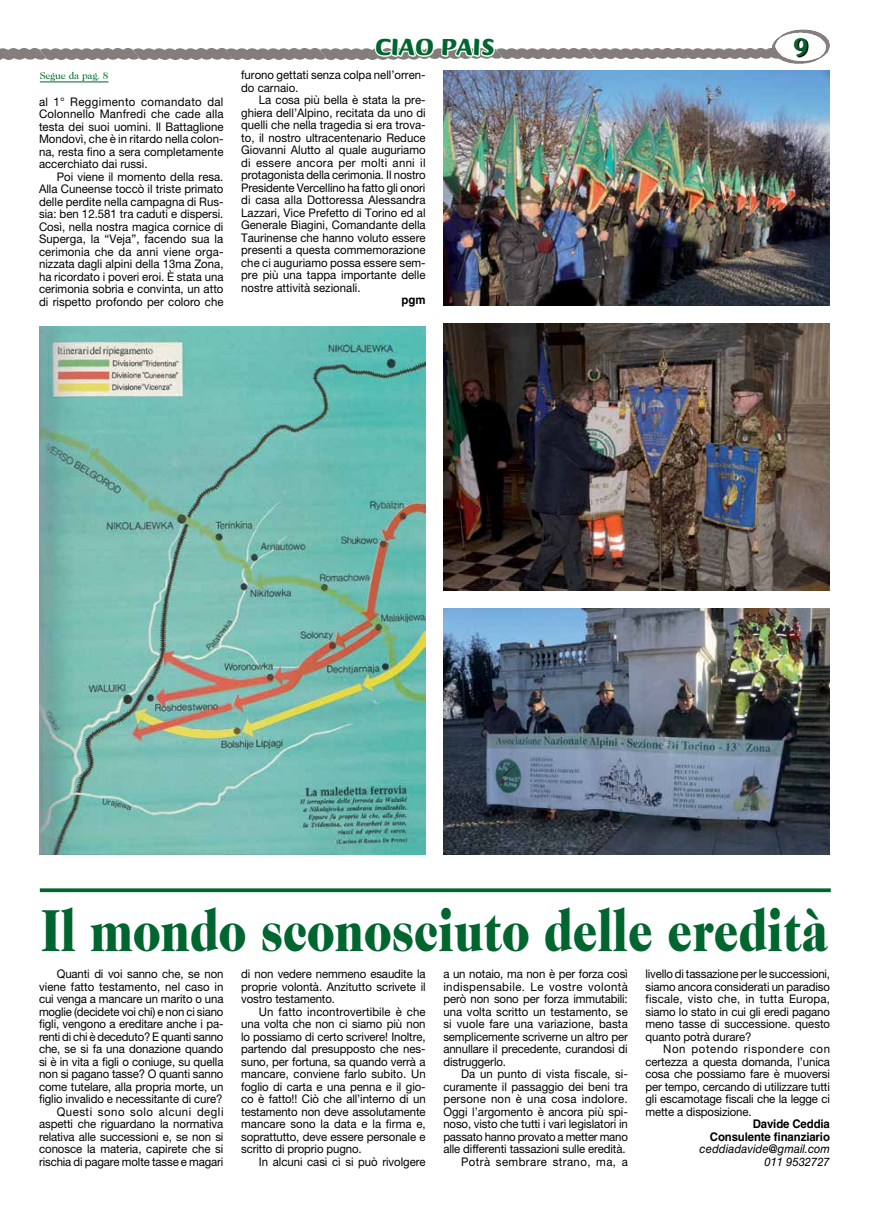
<style>
.page{position:relative;width:869px;height:1205px;background:#fff}
.page>*{position:absolute;margin:0;border:0;box-sizing:border-box;transform-origin:0 0}
.t1{font:900 60px "Caslon 224 Std";color:#00652e;scale:.8 1}
.t2{font:700 27.5px "Briem Script Std";color:#00652e}
.t3{font:900 25px "Briem Script Std";color:#00652e}
.t4{font:11.88px/12.5px "Helvetica Neue LT Std";letter-spacing:-.01em;color:#000;text-align:justify;scale:.96 1}
.t5{font:700 11.88px/12.5px "Helvetica LT Std";letter-spacing:-.01em;color:#000;text-align:right;scale:.96 1}
.t6{font:italic 11.88px/12.5px "Helvetica LT Std";letter-spacing:-.01em;color:#000;text-align:right;scale:.96 1}
.t7{font:10px "Caslon Two Twenty Four";color:#00652e}
</style>
<div class="page">
<img style="left:46px;top:49px;width:86px;height:10px">
<img style="left:132px;top:49px;width:94px;height:10px">
<img style="left:226px;top:49px;width:93px;height:10px">
<img style="left:319px;top:49px;width:54px;height:10px">
<img style="left:496px;top:49px;width:92px;height:10px">
<img style="left:588px;top:49px;width:93px;height:10px">
<img style="left:681px;top:49px;width:90px;height:10px">
<img style="left:1px;top:49px;width:45px;height:10px">
<svg style="left:771px;top:30px;width:58px;height:34px"></svg>
<img style="left:39px;top:326px;width:386px;height:529px">
<img style="left:443px;top:608px;width:386px;height:247px">
<img style="left:443px;top:324px;width:386px;height:267px">
<img style="left:443px;top:71px;width:386px;height:235px">
<hr style="left:40px;top:82px;width:68px;height:1px;background:#00652e">
<svg style="left:40px;top:888px;width:790px;height:4px;fill:#00652e"></svg>
<svg style="left:373px;top:48px;width:123px;height:11px"></svg>
<p class="t7" style="left:40px;top:69px;width:70px">Segue da pag. 8</p>
<p class="t4" style="left:39px;top:95px;width:194px">al 1° Reggimento comandato dal Colonnello Manfredi che cade alla testa dei suoi uomini. Il Battaglione Mondovì, che è in ritardo nella colon&shy;na, resta fino a sera completamente accerchiato dai russi.</p>
<p class="t4" style="left:39px;top:170px;width:193px;text-indent:18px">Poi viene il momento della resa.<br>Alla Cuneense toccò il triste primato delle perdite nella campagna di Rus&shy;sia: ben 12.581 tra caduti e dispersi.<br>Così, nella nostra magica cornice di Superga, la “Veja”, facendo sua la cerimonia che da anni viene orga&shy;nizzata dagli alpini della 13ma Zona, ha ricordato i poveri eroi. È stata una cerimonia sobria e convinta, un atto di rispetto profondo per coloro che</p>
<h3 class="t3" style="left:375px;top:33px;width:121px">CIAO PAIS</h3>
<p class="t4" style="left:241px;top:69px;width:193px">furono gettati senza colpa nell’orren&shy;do carnaio.</p>
<p class="t4" style="left:241px;top:94px;width:194px;text-indent:18px">La cosa più bella è stata la pre&shy;ghiera dell’Alpino, recitata da uno di quelli che nella tragedia si era trova&shy;to, il nostro ultracentenario Reduce Giovanni Alutto al quale auguriamo di essere ancora per molti anni il protagonista della cerimonia. Il nostro Presidente Vercellino ha fatto gli onori di casa alla Dottoressa Alessandra Lazzari, Vice Prefetto di Torino ed al Generale Biagini, Comandante della Taurinense che hanno voluto essere presenti a questa commemorazione che ci auguriamo possa essere sem&shy;pre più una tappa importante delle nostre attività sezionali.</p>
<p class="t5" style="left:401px;top:294px;width:27px">pgm</p>
<h2 class="t2" style="left:793px;top:32px;width:17px">9</h2>
<h1 class="t1" style="left:41px;top:896px;width:984px">Il mondo sconosciuto delle eredità</h1>
<p class="t4" style="left:39px;top:967px;width:193px;text-align:right">Quanti di voi sanno che, se non viene fatto testamento, nel caso in cui venga a mancare un marito o una moglie (decidete voi chi) e non ci siano figli, vengono a ereditare anche i pa&shy;renti di chi è deceduto? E quanti sanno che, se si fa una donazione quando si è in vita a figli o coniuge, su quella non si pagano tasse? O quanti sanno come tutelare, alla propria morte, un figlio invalido e necessitante di cure?<br>Questi sono solo alcuni degli aspetti che riguardano la normativa relativa alle successioni e, se non si conosce la materia, capirete che si rischia di pagare molte tasse e magari</p>
<p class="t4" style="left:241px;top:967px;width:193px">di non vedere nemmeno esaudite la proprie volontà. Anzitutto scrivete il vostro testamento.</p>
<p class="t4" style="left:443px;top:967px;width:194px">a un notaio, ma non è per forza così indispensabile. Le vostre volontà però non sono per forza immutabili: una volta scritto un testamento, se si vuole fare una variazione, basta semplicemente scriverne un altro per annullare il precedente, curandosi di distruggerlo.</p>
<p class="t4" style="left:443px;top:1067px;width:194px;text-align:right">Da un punto di vista fiscale, si&shy;curamente il passaggio dei beni tra persone non è una cosa indolore.<br>Oggi l’argomento è ancora più spi&shy;noso, visto che tutti i vari legislatori in passato hanno provato a metter mano alle differenti tassazioni sulle eredità.<br>Potrà sembrare strano, ma, a</p>
<p class="t4" style="left:645px;top:967px;width:194px">livello di tassazione per le successioni, siamo ancora considerati un paradiso fiscale, visto che, in tutta Europa, siamo lo stato in cui gli eredi pagano meno tasse di successione. questo quanto potrà durare?</p>
<p class="t4" style="left:645px;top:1042px;width:194px;text-indent:18px">Non potendo rispondere con certezza a questa domanda, l’unica cosa che possiamo fare è muoversi per tempo, cercando di utilizzare tutti gli escamotage fiscali che la legge ci mette a disposizione.</p>
<p class="t5" style="left:709px;top:1118px;width:126px">Davide Ceddia<br>Consulente finanziario</p>
<p class="t6" style="left:699px;top:1143px;width:137px">ceddiadavide@gmail.com<br>011 9532727</p>
<p class="t4" style="left:241px;top:1005px;width:194px;text-indent:18px">Un fatto incontrovertibile è che una volta che non ci siamo più non lo possiamo di certo scrivere! Inoltre, partendo dal presupposto che nes&shy;suno, per fortuna, sa quando verrà a mancare, conviene farlo subito. Un foglio di carta e una penna e il gio&shy;co è fatto!! Ciò che all’interno di un testamento non deve assolutamente mancare sono la data e la firma e, soprattutto, deve essere personale e scritto di proprio pugno.</p>
<p class="t4" style="left:259px;top:1155px;width:175px">In alcuni casi ci si può rivolgere</p>
</div>
